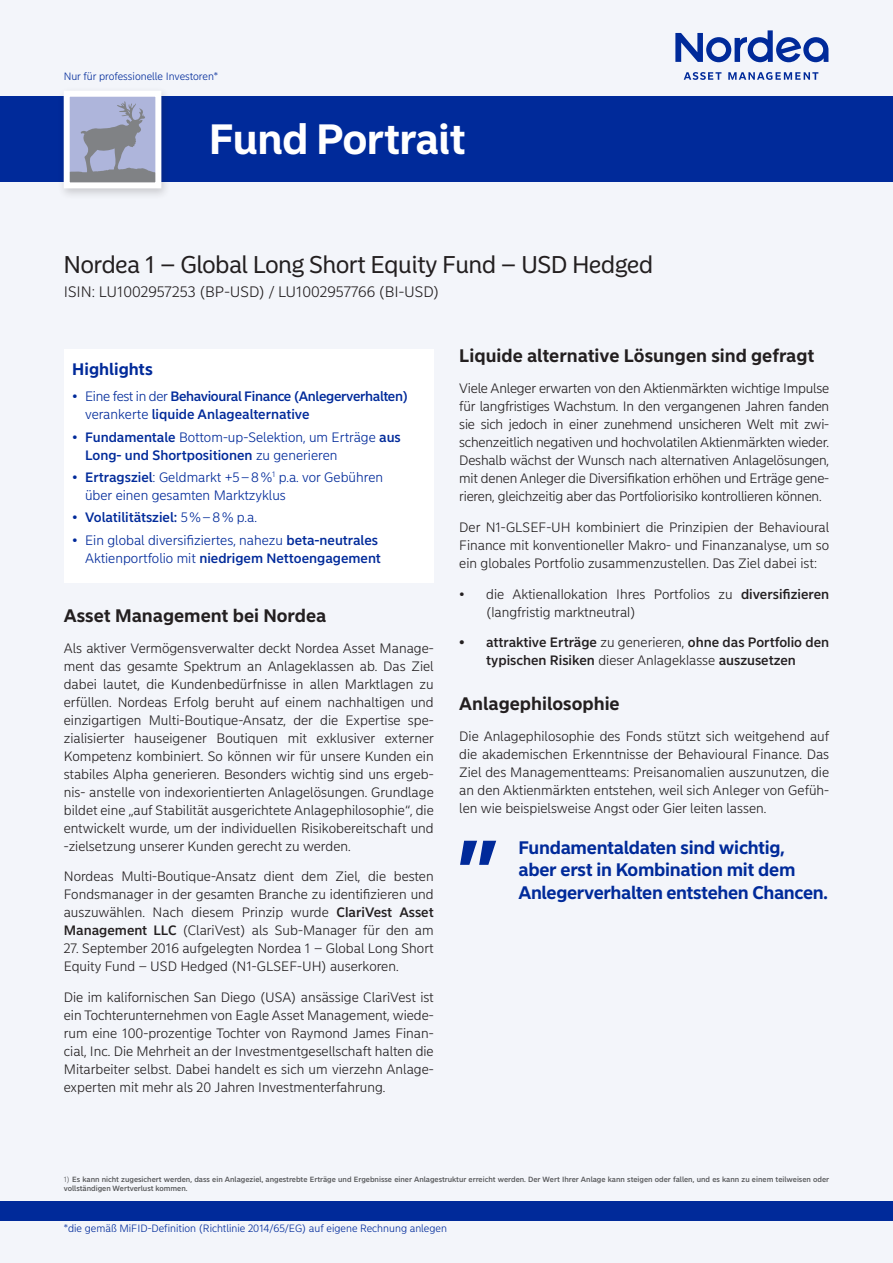
<style>
.page{position:relative;width:893px;height:1263px;background:#f3f5fa}
.page>*{position:absolute;margin:0;border:0;box-sizing:border-box;transform-origin:0 0}
._1st_level_Headline{font:700 90px "Nordea Sans Small";color:#002a9a}
.Fund_Update___Docume{font:700 42px "Nordea Sans Large";color:#fff}
.Fundname{font:24px "Nordea Sans Large";color:#231f20}
._1st_level_Headline-2{font:700 18px/22.5px "Nordea Sans Small";letter-spacing:-.015em;color:#002a9a}
.Headlines_Sans_Small{font:700 18px "Nordea Sans Small";color:#231f20}
.t1{font:700 16.5px "Nordea Sans Small";color:#002a9a}
.ISIN_Number{font:300 15px "Nordea Sans Small";color:#231f20}
.body_text_Sans_Small{font:300 13.5px/18px "Nordea Sans Small";color:#231f20;text-align:justify}
.Highlight_box_bullet{font:300 13.5px/18px "Nordea Sans Small";color:#002a9a}
.Highlight_box_bullet-2{font:500 13.5px/18px "Nordea Sans Small";letter-spacing:-.015em;color:#002a9a}
.t2{font:500 13.5px/18px "Nordea Sans Small";color:#231f20;text-align:center}
.footer_Institutional{font:300 10.5px "Nordea Sans Small";color:#002a9a}
.footnotes_Sans_Small{font:500 7.5px/9px "Nordea Sans Small";color:#57585a}
.s1{font-weight:300}
.s2{font-weight:500}
</style>
<div class="page">
<div style="left:0;top:97px;width:893px;height:85px;background:#002a9a"></div>
<div style="left:0;top:1201px;width:893px;height:19px;background:#002a9a"></div>
<div style="left:58px;top:86px;width:114px;height:114px;background:#231f20;opacity:.2"></div>
<div style="left:67px;top:94px;width:91px;height:91px;background:#aeb5db"></div>
<svg style="left:71px;top:101px;width:83px;height:80px"></svg>
<div style="left:64px;top:91px;width:97px;height:97px;border:6px solid #fff"></div>
<svg style="left:675px;top:30px;width:153px;height:32px"></svg>
<svg style="left:684px;top:72px;width:37px;height:8px"></svg>
<svg style="left:728px;top:72px;width:90px;height:8px"></svg>
<div style="left:64px;top:349px;width:370px;height:234px;background:#fff"></div>
<p class="footer_Institutional" style="left:64px;top:70px;width:156px">Nur für professionelle Investoren*</p>
<p class="Fund_Update___Docume" style="left:209px;top:114px;width:258px">Fund Portrait</p>
<p class="Fundname" style="left:64px;top:251px;width:591px">Nordea 1 – Global Long Short Equity Fund – USD Hedged</p>
<p class="ISIN_Number" style="left:64px;top:283px;width:377px">ISIN: LU1002957253 (BP-USD) / LU1002957766 (BI-USD)</p>
<p class="t1" style="left:72px;top:359px;width:82px">Highlights</p>
<p class="Highlight_box_bullet-2" style="left:85px;top:388px;width:325px;text-indent:-13px"><span class="s1">• Eine fest in der</span> Behavioural Finance (Anlegerverhalten) <span class="s1">verankerte</span> liquide Anlagealternative</p>
<p class="Highlight_box_bullet" style="left:85px;top:428px;width:317px;text-indent:-13px">• <span class="s2">Fundamentale</span> Bottom-up-Selektion, um Erträge <span class="s2">aus<br>Long- und Shortpositionen</span> zu generieren</p>
<p class="Highlight_box_bullet" style="left:85px;top:468px;width:300px;text-indent:-13px">• <span class="s2">Ertragsziel</span>: Geldmarkt +5–8%<sup>1</sup> p.a. vor Gebühren über einen gesamten Marktzyklus</p>
<p class="Highlight_box_bullet-2" style="left:72px;top:509px;width:186px"><span class="s1">•</span> Volatilitätsziel: <span class="s1">5%–8% p.a.</span></p>
<p class="Highlight_box_bullet" style="left:72px;top:531px;width:310px;text-align:right">• Ein global diversifiziertes, nahezu <span class="s2">beta-neutrales<br></span>Aktienportfolio mit <span class="s2">niedrigem Nettoengagement</span></p>
<p class="Headlines_Sans_Small" style="left:64px;top:604px;width:264px">Asset Management bei Nordea</p>
<p class="body_text_Sans_Small" style="left:64px;top:639px;width:371px">Als aktiver Vermögensverwalter deckt Nordea Asset Manage&shy;ment das gesamte Spektrum an Anlageklassen ab. Das Ziel dabei lautet, die Kundenbedürfnisse in allen Marktlagen zu erfüllen. Nordeas Erfolg beruht auf einem nachhaltigen und einzigartigen Multi-Boutique-Ansatz, der die Expertise spe&shy;zialisierter hauseigener Boutiquen mit exklusiver externer Kompetenz kombiniert. So können wir für unsere Kunden ein stabiles Alpha generieren. Besonders wichtig sind uns ergeb&shy;nis- anstelle von indexorientierten Anlagelösungen. Grundlage bildet eine „auf Stabilität ausgerichtete Anlagephilosophie“, die entwickelt wurde, um der individuellen Risikobereitschaft und -zielsetzung unserer Kunden gerecht zu werden.</p>
<p class="body_text_Sans_Small" style="left:64px;top:868px;width:371px">Nordeas Multi-Boutique-Ansatz dient dem Ziel, die besten Fondsmanager in der gesamten Branche zu identifizieren und auszuwählen. Nach diesem Prinzip wurde <span class="s2">ClariVest Asset Management LLC</span> (ClariVest) als Sub-Manager für den am</p>
<p class="body_text_Sans_Small" style="left:64px;top:940px;width:371px">27. September 2016 aufgelegten Nordea 1 – Global Long Short<br>Equity Fund – USD Hedged (N1-GLSEF-UH) auserkoren.</p>
<p class="body_text_Sans_Small" style="left:64px;top:989px;width:371px">Die im kalifornischen San Diego (USA) ansässige ClariVest ist ein Tochterunternehmen von Eagle Asset Management, wiede&shy;rum eine 100-prozentige Tochter von Raymond James Finan&shy;cial, Inc. Die Mehrheit an der Investmentgesellschaft halten die Mitarbeiter selbst. Dabei handelt es sich um vierzehn Anlage&shy;experten mit mehr als 20 Jahren Investmenterfahrung.</p>
<p class="Headlines_Sans_Small" style="left:459px;top:345px;width:357px">Liquide alternative Lösungen sind gefragt</p>
<p class="body_text_Sans_Small" style="left:459px;top:379px;width:371px">Viele Anleger erwarten von den Aktienmärkten wichtige Impulse für langfristiges Wachstum. In den vergangenen Jahren fanden sie sich jedoch in einer zunehmend unsicheren Welt mit zwi&shy;schenzeitlich negativen und hochvolatilen Aktienmärkten wieder.<br>Deshalb wächst der Wunsch nach alternativen Anlagelösungen, mit denen Anleger die Diversifikation erhöhen und Erträge gene&shy;rieren, gleichzeitig aber das Portfoliorisiko kontrollieren können.</p>
<p class="body_text_Sans_Small" style="left:459px;top:518px;width:371px">Der N1-GLSEF-UH kombiniert die Prinzipien der Behavioural Finance mit konventioneller Makro- und Finanzanalyse, um so ein globales Portfolio zusammenzustellen. Das Ziel dabei ist:</p>
<p class="body_text_Sans_Small" style="left:486px;top:585px;width:344px;text-indent:-27px">• die Aktienallokation Ihres Portfolios zu <span class="s2">diversifizieren </span>(langfristig marktneutral)</p>
<p class="t2" style="left:459px;top:634px;width:371px">• attraktive Erträge <span class="s1">zu generieren,</span> ohne das Portfolio den typischen Risiken <span class="s1">dieser Anlageklasse</span> auszusetzen</p>
<p class="Headlines_Sans_Small" style="left:459px;top:693px;width:162px">Anlagephilosophie</p>
<p class="body_text_Sans_Small" style="left:459px;top:727px;width:371px">Die Anlagephilosophie des Fonds stützt sich weitgehend auf die akademischen Erkenntnisse der Behavioural Finance. Das Ziel des Managementteams: Preisanomalien auszunutzen, die an den Aktienmärkten entstehen, weil sich Anleger von Gefüh&shy;len wie beispielsweise Angst oder Gier leiten lassen.</p>
<p class="_1st_level_Headline" style="left:457px;top:817px;width:44px">”</p>
<p class="_1st_level_Headline-2" style="left:518px;top:836px;width:279px">Fundamentaldaten sind wichtig, aber erst in Kombination mit dem</p>
<p class="_1st_level_Headline-2" style="left:518px;top:881px;width:311px">Anlegerverhalten entstehen Chancen.</p>
<p class="footnotes_Sans_Small" style="left:64px;top:1174px;width:767px"><span class="s1">1)</span> Es kann nicht zugesichert werden, dass ein Anlageziel, angestrebte Erträge und Ergebnisse einer Anlagestruktur erreicht werden. Der Wert Ihrer Anlage kann steigen oder fallen, und es kann zu einem teilweisen oder vollständigen Wertverlust kommen.</p>
<p class="footer_Institutional" style="left:64px;top:1222px;width:385px">*die gemäß MiFID-Definition (Richtlinie 2014/65/EG) auf eigene Rechnung anlegen</p>
</div>
